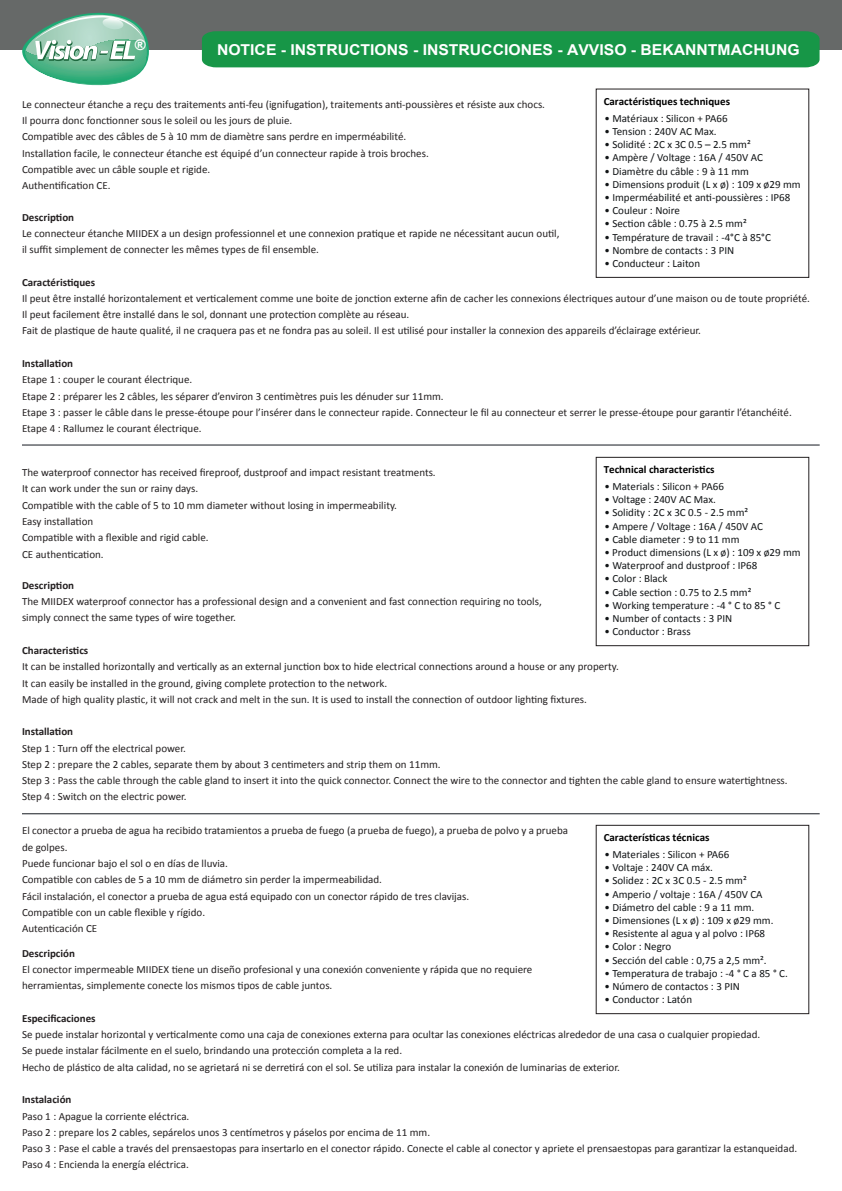
<style>
.page{position:relative;width:842px;height:1191px;background:#fff}
.page>*{position:absolute;margin:0;border:0;box-sizing:border-box;transform-origin:0 0}
.t1{font:700 15px "Arial";color:#fff;scale:1.05 1}
.t2{font:900 14.6px "Arial";color:#fff}
.t3{font:11px/16.2px "Calibri";color:#231f20}
.t4{font:11px "Calibri";color:#111416}
.t5{font:700 11px "Calibri";color:#231f20}
.t6{font:700 11px "Calibri";color:#000001}
</style>
<div class="page">
<div style="left:0;top:0;width:842px;height:50px;background:#666968"></div>
<svg style="left:22px;top:12px;width:127px;height:74px"></svg>
<div style="left:202px;top:31px;width:617px;height:36px;background:#179647"></div>
<div style="left:596px;top:825px;width:213px;height:189px;border:1px solid #231f20"></div>
<div style="left:596px;top:457px;width:213px;height:189px;border:1px solid #231f20"></div>
<hr style="left:22px;top:445px;width:798px;height:1px;background:#151921">
<hr style="left:22px;top:813px;width:798px;height:1px;background:#151921">
<h2 class="t2" style="left:134px;top:34px;width:13px">®</h2>
<h1 class="t1" style="left:217px;top:40px;width:556px">NOTICE - INSTRUCTIONS - INSTRUCCIONES - AVVISO - BEKANNTMACHUNG</h1>
<p class="t6" style="left:604px;top:94px;width:128px">Caractéristiques techniques</p>
<p class="t3" style="left:22px;top:96px;width:525px">Le connecteur étanche a reçu des traitements anti-feu (ignifugation), traitements anti-poussières et résiste aux chocs.<br>Il pourra donc fonctionner sous le soleil ou les jours de pluie.<br>Compatible avec des câbles de 5 à 10 mm de diamètre sans perdre en imperméabilité.<br>Installation facile, le connecteur étanche est équipé d’un connecteur rapide à trois broches.<br>Compatible avec un câble souple et rigide.<br>Authentification CE.</p>
<p class="t5" style="left:22px;top:210px;width:54px">Description</p>
<p class="t3" style="left:22px;top:225px;width:539px">Le connecteur étanche MIIDEX a un design professionnel et une connexion pratique et rapide ne nécessitant aucun outil, il suffit simplement de connecter les mêmes types de fil ensemble.</p>
<p class="t5" style="left:22px;top:275px;width:75px">Caractéristiques</p>
<p class="t3" style="left:22px;top:290px;width:789px">Il peut être installé horizontalement et verticalement comme une boite de jonction externe afin de cacher les connexions électriques autour d’une maison ou de toute propriété.<br>Il peut facilement être installé dans le sol, donnant une protection complète au réseau.<br>Fait de plastique de haute qualité, il ne craquera pas et ne fondra pas au soleil. Il est utilisé pour installer la connexion des appareils d’éclairage extérieur.</p>
<p class="t5" style="left:22px;top:356px;width:53px">Installation</p>
<p class="t3" style="left:22px;top:371px;width:771px">Etape 1 : couper le courant électrique.<br>Etape 2 : préparer les 2 câbles, les séparer d’environ 3 centimètres puis les dénuder sur 11mm.<br>Etape 3 : passer le câble dans le presse-étoupe pour l’insérer dans le connecteur rapide. Connecteur le fil au connecteur et serrer le presse-étoupe pour garantir l’étanchéité.<br>Etape 4 : Rallumez le courant électrique.</p>
<p class="t4" style="left:604px;top:111px;width:125px">• Matériaux : Silicon + PA66</p>
<p class="t4" style="left:604px;top:124px;width:114px">• Tension : 240V AC Max.</p>
<p class="t4" style="left:604px;top:137px;width:148px">• Solidité : 2C x 3C 0.5 – 2.5 mm²</p>
<p class="t4" style="left:604px;top:151px;width:160px">• Ampère / Voltage : 16A / 450V AC</p>
<p class="t4" style="left:604px;top:164px;width:146px">• Diamètre du câble : 9 à 11 mm</p>
<p class="t4" style="left:604px;top:177px;width:198px">• Dimensions produit (L x ø) : 109 x ø29 mm</p>
<p class="t4" style="left:604px;top:190px;width:188px">• Imperméabilité et anti-poussières : IP68</p>
<p class="t4" style="left:604px;top:203px;width:77px">• Couleur : Noire</p>
<p class="t4" style="left:604px;top:217px;width:144px">• Section câble : 0.75 à 2.5 mm²</p>
<p class="t4" style="left:604px;top:230px;width:168px">• Température de travail : -4°C à 85°C</p>
<p class="t4" style="left:604px;top:243px;width:131px">• Nombre de contacts : 3 PIN</p>
<p class="t4" style="left:604px;top:256px;width:97px">• Conducteur : Laiton</p>
<p class="t6" style="left:604px;top:462px;width:112px">Technical characteristics</p>
<p class="t3" style="left:22px;top:464px;width:415px">The waterproof connector has received fireproof, dustproof and impact resistant treatments.<br>It can work under the sun or rainy days.<br>Compatible with the cable of 5 to 10 mm diameter without losing in impermeability.<br>Easy installation<br>Compatible with a flexible and rigid cable.<br>CE authentication.</p>
<p class="t5" style="left:22px;top:578px;width:54px">Description</p>
<p class="t3" style="left:22px;top:593px;width:521px">The MIIDEX waterproof connector has a professional design and a convenient and fast connection requiring no tools, simply connect the same types of wire together.</p>
<p class="t5" style="left:22px;top:643px;width:68px">Characteristics</p>
<p class="t3" style="left:22px;top:658px;width:598px">It can be installed horizontally and vertically as an external junction box to hide electrical connections around a house or any property.<br>It can easily be installed in the ground, giving complete protection to the network.<br>Made of high quality plastic, it will not crack and melt in the sun. It is used to install the connection of outdoor lighting fixtures.</p>
<p class="t5" style="left:22px;top:724px;width:53px">Installation</p>
<p class="t3" style="left:22px;top:740px;width:767px">Step 1 : Turn off the electrical power.<br>Step 2 : prepare the 2 cables, separate them by about 3 centimeters and strip them on 11mm.<br>Step 3 : Pass the cable through the cable gland to insert it into the quick connector. Connect the wire to the connector and tighten the cable gland to ensure watertightness.<br>Step 4 : Switch on the electric power.</p>
<p class="t4" style="left:604px;top:479px;width:121px">• Materials : Silicon + PA66</p>
<p class="t4" style="left:604px;top:492px;width:113px">• Voltage : 240V AC Max.</p>
<p class="t4" style="left:604px;top:506px;width:145px">• Solidity : 2C x 3C 0.5 - 2.5 mm²</p>
<p class="t4" style="left:604px;top:519px;width:160px">• Ampere / Voltage : 16A / 450V AC</p>
<p class="t4" style="left:604px;top:532px;width:137px">• Cable diameter : 9 to 11 mm</p>
<p class="t4" style="left:604px;top:545px;width:198px">• Product dimensions (L x ø) : 109 x ø29 mm</p>
<p class="t4" style="left:604px;top:558px;width:154px">• Waterproof and dustproof : IP68</p>
<p class="t4" style="left:604px;top:572px;width:65px">• Color : Black</p>
<p class="t4" style="left:604px;top:585px;width:148px">• Cable section : 0.75 to 2.5 mm²</p>
<p class="t4" style="left:604px;top:598px;width:177px">• Working temperature : -4 ° C to 85 ° C</p>
<p class="t4" style="left:604px;top:611px;width:129px">• Number of contacts : 3 PIN</p>
<p class="t4" style="left:604px;top:624px;width:88px">• Conductor : Brass</p>
<p class="t3" style="left:22px;top:822px;width:548px">El conector a prueba de agua ha recibido tratamientos a prueba de fuego (a prueba de fuego), a prueba de polvo y a prueba de golpes.<br>Puede funcionar bajo el sol o en días de lluvia.<br>Compatible con cables de 5 a 10 mm de diámetro sin perder la impermeabilidad.<br>Fácil instalación, el conector a prueba de agua está equipado con un conector rápido de tres clavijas.<br>Compatible con un cable flexible y rígido.<br>Autenticación CE</p>
<p class="t5" style="left:22px;top:946px;width:55px">Descripción</p>
<p class="t3" style="left:22px;top:961px;width:512px">El conector impermeable MIIDEX tiene un diseño profesional y una conexión conveniente y rápida que no requiere herramientas, simplemente conecte los mismos tipos de cable juntos.</p>
<p class="t5" style="left:22px;top:1011px;width:75px">Especificaciones</p>
<p class="t3" style="left:22px;top:1026px;width:740px">Se puede instalar horizontal y verticalmente como una caja de conexiones externa para ocultar las conexiones eléctricas alrededor de una casa o cualquier propiedad.<br>Se puede instalar fácilmente en el suelo, brindando una protección completa a la red.<br>Hecho de plástico de alta calidad, no se agrietará ni se derretirá con el sol. Se utiliza para instalar la conexión de luminarias de exterior.</p>
<p class="t5" style="left:22px;top:1092px;width:51px">Instalación</p>
<p class="t3" style="left:22px;top:1107px;width:777px">Paso 1 : Apague la corriente eléctrica.<br>Paso 2 : prepare los 2 cables, sepárelos unos 3 centímetros y páselos por encima de 11 mm.<br>Paso 3 : Pase el cable a través del prensaestopas para insertarlo en el conector rápido. Conecte el cable al conector y apriete el prensaestopas para garantizar la estanqueidad.<br>Paso 4 : Encienda la energía eléctrica.</p>
<p class="t6" style="left:604px;top:830px;width:107px">Características técnicas</p>
<p class="t4" style="left:604px;top:847px;width:127px">• Materiales : Silicon + PA66</p>
<p class="t4" style="left:604px;top:860px;width:110px">• Voltaje : 240V CA máx.</p>
<p class="t4" style="left:604px;top:873px;width:144px">• Solidez : 2C x 3C 0.5 - 2.5 mm²</p>
<p class="t4" style="left:604px;top:887px;width:160px">• Amperio / voltaje : 16A / 450V CA</p>
<p class="t4" style="left:604px;top:900px;width:151px">• Diámetro del cable : 9 a 11 mm.</p>
<p class="t4" style="left:604px;top:913px;width:170px">• Dimensiones (L x ø) : 109 x ø29 mm.</p>
<p class="t4" style="left:604px;top:926px;width:162px">• Resistente al agua y al polvo : IP68</p>
<p class="t4" style="left:604px;top:939px;width:68px">• Color : Negro</p>
<p class="t4" style="left:604px;top:953px;width:164px">• Sección del cable : 0,75 a 2,5 mm².</p>
<p class="t4" style="left:604px;top:966px;width:185px">• Temperatura de trabajo : -4 ° C a 85 ° C.</p>
<p class="t4" style="left:604px;top:979px;width:137px">• Número de contactos : 3 PIN</p>
<p class="t4" style="left:604px;top:992px;width:89px">• Conductor : Latón</p>
</div>
